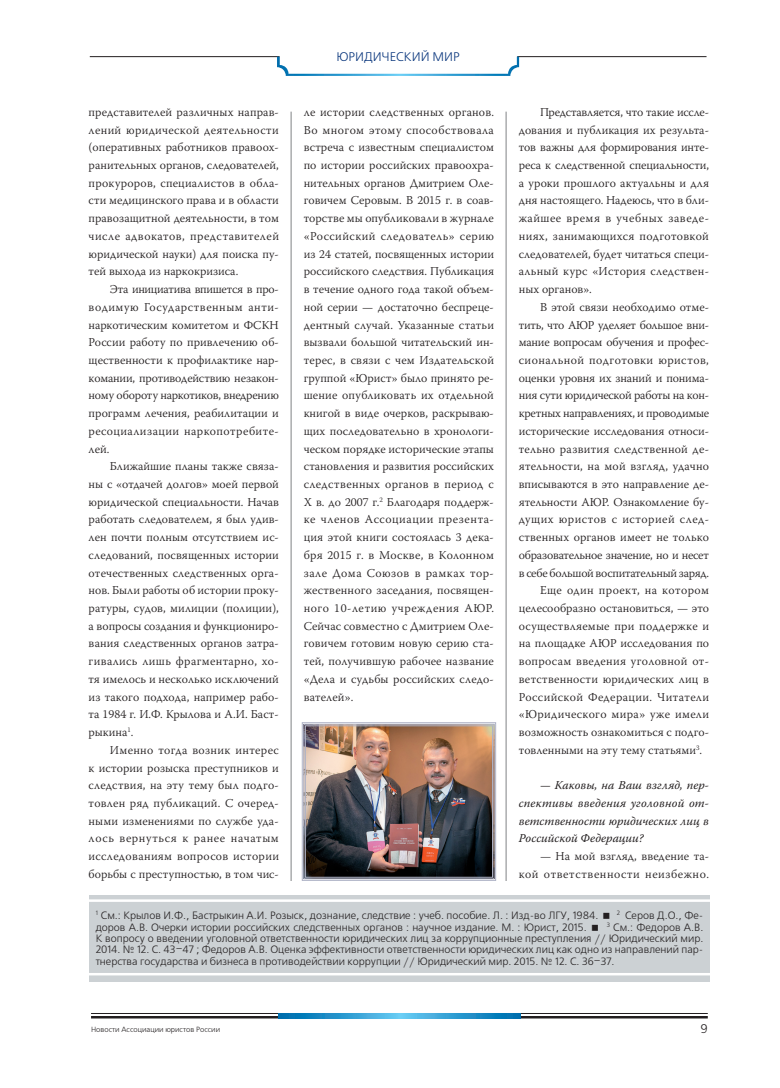
<style>
.page{position:relative;width:780px;height:1088px;background:#fff}
.page>*{position:absolute;margin:0;border:0;box-sizing:border-box;transform-origin:0 0}
.t1{font:12.5px "Free Set C";color:#08357c}
.t2{font:12.5px "Free Set C";color:#231f20}
.ТЕКСТ{font:300 12px/17.8px "Warnock Pro";letter-spacing:.005em;color:#231f20;text-align:justify}
.ТЕКСТ-2{font:italic 12px/17.8px "Warnock Pro";color:#231f20;text-align:justify}
.ТЕКСТ-3{font:300 12px/17.8px "Warnock Pro";letter-spacing:.045em;color:#231f20;text-align:right}
.Сноска{font:10.62px/11.2px "Free Set C";color:#231f20;text-align:justify}
.t3{font:7.5px "Free Set C";color:#231f20}
</style>
<div class="page">
<hr style="left:91px;top:1013px;width:616px;height:1px;background:#231f20">
<hr style="left:91px;top:1016px;width:616px;height:2px;background:#231f20">
<hr style="left:90px;top:56px;width:189px;height:1px;background:#231f20">
<hr style="left:517px;top:56px;width:189px;height:1px;background:#231f20">
<svg style="left:277px;top:57px;width:242px;height:19px"></svg>
<svg style="left:278px;top:1013px;width:242px;height:5px"></svg>
<hr style="left:291px;top:112px;width:1px;height:877px;background:#808285">
<hr style="left:505px;top:112px;width:1px;height:877px;background:#808285">
<div style="left:89px;top:895px;width:620px;height:87px;background:#ccd1d4"></div>
<hr style="left:69px;top:973px;width:669px;height:2px;background:#fff">
<hr style="left:69px;top:899px;width:669px;height:3px;background:#fff">
<img style="left:301px;top:722px;width:195px;height:159px">
<div style="left:303px;top:724px;width:191px;height:155px;border:1px solid #afb3c6"></div>
<div style="left:305px;top:725px;width:188px;height:152px;border:1px solid #afb3c6"></div>
<p class="t1" style="left:336px;top:50px;width:125px">ЮРИДИЧЕСКИЙ МИР</p>
<p class="ТЕКСТ" style="left:304px;top:103px;width:192px">ле истории следственных органов.<br>Во многом этому способствовала встреча с известным специалистом по истории российских правоохра&shy;нительных органов Дмитрием Оле&shy;говичем Серовым. В 2015 г. в соав&shy;торстве мы опубликовали в журнале «Российский следователь» серию из 24 статей, посвященных истории российского следствия. Публикация в течение одного года такой объем&shy;ной серии — достаточно беспреце&shy;дентный случай. Указанные статьи вызвали большой читательский ин&shy;терес, в связи с чем Издательской группой «Юрист» было принято ре&shy;шение опубликовать их отдельной книгой в виде очерков, раскрываю&shy;щих последовательно в хронологи&shy;ческом порядке исторические этапы становления и развития российских следственных органов в период с Х в. до 2007 г.<sup>2</sup> Благодаря поддерж&shy;ке членов Ассоциации презента&shy;ция этой книги состоялась 3 дека&shy;бря 2015 г. в Москве, в Колонном зале Дома Союзов в рамках тор&shy;жественного заседания, посвящен&shy;ного 10-летию учреждения АЮР.<br>Сейчас совместно с Дмитрием Оле&shy;говичем готовим новую серию ста&shy;тей, получившую рабочее название «Дела и судьбы российских следо&shy;вателей».</p>
<p class="ТЕКСТ" style="left:519px;top:103px;width:192px;text-indent:21px">Представляется, что такие иссле&shy;дования и публикация их результа&shy;тов важны для формирования инте&shy;реса к следственной специальности, а уроки прошлого актуальны и для дня настоящего. Надеюсь, что в бли&shy;жайшее время в учебных заведе&shy;ниях, занимающихся подготовкой следователей, будет читаться специ&shy;альный курс «История следствен&shy;ных органов».</p>
<p class="ТЕКСТ" style="left:89px;top:103px;width:192px">представителей различных направ&shy;лений юридической деятельности (оперативных работников правоох&shy;ранительных органов, следователей, прокуроров, специалистов в обла&shy;сти медицинского права и в области правозащитной деятельности, в том числе адвокатов, представителей юридической науки) для поиска пу&shy;тей выхода из наркокризиса.</p>
<p class="ТЕКСТ" style="left:89px;top:280px;width:192px;text-indent:21px">Эта инициатива впишется в про&shy;водимую Государственным анти&shy;наркотическим комитетом и ФСКН России работу по привлечению об&shy;щественности к профилактике нар&shy;комании, противодействию незакон&shy;ному обороту наркотиков, внедрению программ лечения, реабилитации и ресоциализации наркопотребите&shy;лей.</p>
<p class="ТЕКСТ" style="left:89px;top:457px;width:192px;text-indent:21px">Ближайшие планы также связа&shy;ны с «отдачей долгов» моей первой юридической специальности. Начав работать следователем, я был удив&shy;лен почти полным отсутствием ис&shy;следований, посвященных истории отечественных следственных орга&shy;нов. Были работы об истории проку&shy;ратуры, судов, милиции (полиции), а вопросы создания и функциониро&shy;вания следственных органов затра&shy;гивались лишь фрагментарно, хо&shy;тя имелось и несколько исключений из такого подхода, например рабо&shy;та 1984 г. И.Ф. Крылова и А.И. Баст&shy;рыкина<sup>1</sup>.</p>
<p class="ТЕКСТ" style="left:89px;top:741px;width:192px;text-indent:21px">Именно тогда возник интерес к истории розыска преступников и следствия, на эту тему был подго&shy;товлен ряд публикаций. С очеред&shy;ными изменениями по службе уда&shy;лось вернуться к ранее начатым исследованиям вопросов истории борьбы с преступностью, в том чис-</p>
<p class="ТЕКСТ" style="left:519px;top:298px;width:192px;text-indent:21px">В этой связи необходимо отме&shy;тить, что АЮР уделяет большое вни&shy;мание вопросам обучения и профес&shy;сиональной подготовки юристов, оценки уровня их знаний и понима&shy;ния сути юридической работы на кон&shy;кретных направлениях, и проводимые исторические исследования относи&shy;тельно развития следственной де&shy;ятельности, на мой взгляд, удачно вписываются в это направление де&shy;ятельности АЮР. Ознакомление бу&shy;дущих юристов с историей след&shy;ственных органов имеет не только образовательное значение, но и несет в себе большой воспитательный заряд.</p>
<p class="ТЕКСТ" style="left:519px;top:581px;width:192px;text-indent:21px">Еще один проект, на котором целесообразно остановиться, — это осуществляемые при поддержке и на площадке АЮР исследования по вопросам введения уголовной от&shy;ветственности юридических лиц в Российской Федерации. Читатели «Юридического мира» уже имели возможность ознакомиться с подго&shy;товленными на эту тему статьями<sup>3</sup>.</p>
<p class="ТЕКСТ-2" style="left:519px;top:776px;width:192px;text-indent:21px">— Каковы, на Ваш взгляд, пер&shy;спективы введения уголовной от&shy;ветственности юридических лиц в Российской Федерации?</p>
<p class="ТЕКСТ-3" style="left:519px;top:847px;width:192px">— На мой взгляд, введение та&shy;кой ответственности неизбежно.</p>
<p class="Сноска" style="left:96px;top:910px;width:504px"><sup>1</sup> См.: Крылов И.Ф., Бастрыкин А.И. Розыск, дознание, следствие : учеб. пособие. Л. : Изд-во ЛГУ, 1984.</p>
<p class="Сноска" style="left:616px;top:910px;width:88px"><sup>2</sup> Серов Д.О., Фе-</p>
<p class="Сноска" style="left:96px;top:922px;width:492px">доров А.В. Очерки истории российских следственных органов : научное издание. М. : Юрист, 2015.</p>
<p class="Сноска" style="left:96px;top:922px;width:609px;text-indent:511px"><sup>3</sup> См.: Федоров А.В.<br>К вопросу о введении уголовной ответственности юридических лиц за коррупционные преступления // Юридический мир.<br>2014. № 12. С. 43–47 ; Федоров А.В. Оценка эффективности ответственности юридических лиц как одно из направлений пар&shy;тнерства государства и бизнеса в противодействии коррупции // Юридический мир. 2015. № 12. С. 36–37.</p>
<p class="t3" style="left:91px;top:1026px;width:131px">Новости Ассоциации юристов России</p>
<p class="t2" style="left:700px;top:1022px;width:9px">9</p>
</div>
